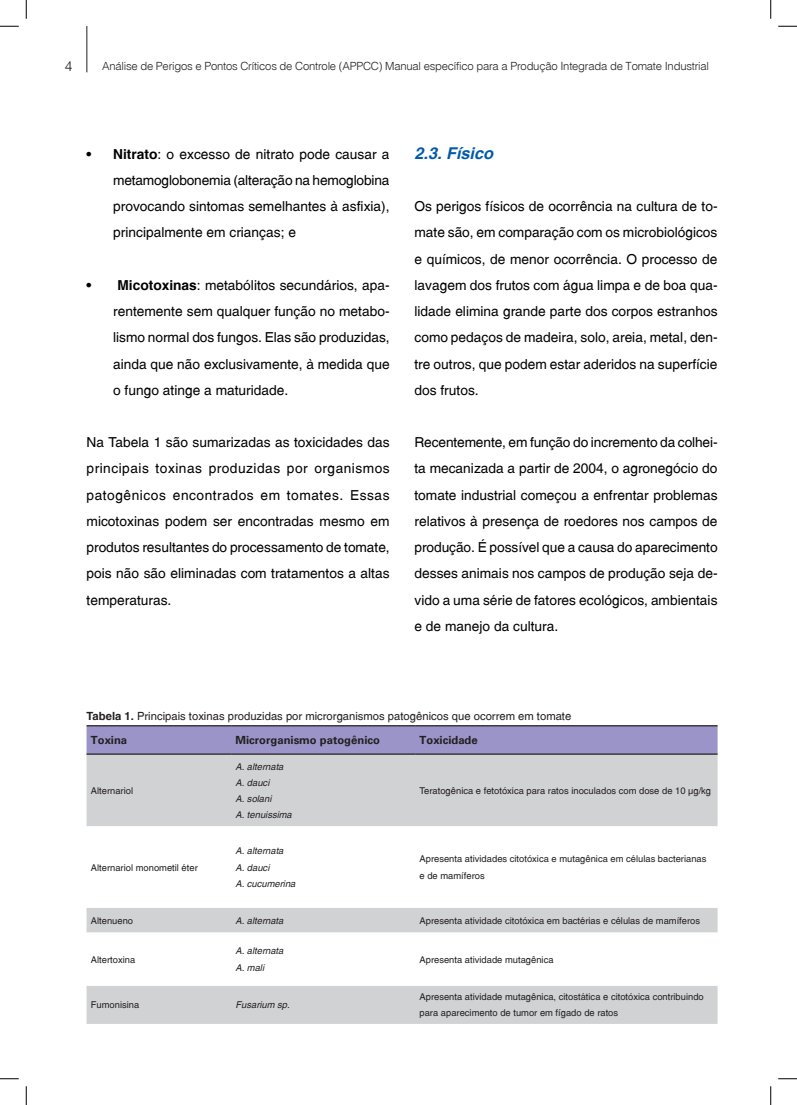
<style>
.page{position:relative;width:797px;height:1105px;background:#fff}
.page>*{position:absolute;margin:0;border:0;box-sizing:border-box;transform-origin:0 0}
.t1{font:italic 700 16.25px "Switzerland";color:#015aaa}
.t2{font:13.75px/26.2px "Switzerland Plain";color:#000;text-align:justify}
.t3{font:13.75px "Switzerland Light Plain";color:#231f20}
.t4{font:11.25px "Switzerland Light Plain";letter-spacing:-.02em;color:#231f20}
.t5{font:11.25px "Switzerland Plain";color:#231f20}
.t6{font:700 11.25px "Univers";color:#231f20}
.t7{font:9.38px/16.2px "Switzerland Plain";color:#231f20}
.t8{font:italic 9.38px/16.2px "Switzerland";color:#231f20}
.s1{font-family:"Switzerland";font-weight:700}
</style>
<div class="page">
<hr style="left:86px;top:26px;width:1px;height:46px;background:#231f20">
<div style="left:86px;top:726px;width:631px;height:27px;background:#9a94c8"></div>
<div style="left:86px;top:755px;width:631px;height:269px;background:#d1d2d4"></div>
<svg style="left:86px;top:826px;width:631px;height:160px"></svg>
<hr style="left:86px;top:725px;width:145px;height:1px;background:#231f20">
<hr style="left:231px;top:725px;width:184px;height:1px;background:#231f20">
<hr style="left:415px;top:725px;width:302px;height:1px;background:#231f20">
<hr style="left:86px;top:753px;width:145px;height:2px;background:#231f20">
<hr style="left:231px;top:753px;width:184px;height:2px;background:#231f20">
<hr style="left:415px;top:753px;width:302px;height:2px;background:#231f20">
<svg style="left:0;top:25px;width:19px;height:2px"></svg>
<svg style="left:778px;top:25px;width:19px;height:2px"></svg>
<svg style="left:0;top:1078px;width:19px;height:1px"></svg>
<svg style="left:778px;top:1078px;width:19px;height:1px"></svg>
<svg style="left:25px;top:0;width:2px;height:19px"></svg>
<svg style="left:25px;top:1086px;width:2px;height:19px"></svg>
<svg style="left:770px;top:0;width:1px;height:19px"></svg>
<svg style="left:770px;top:1086px;width:1px;height:19px"></svg>
<p class="t3" style="left:65px;top:57px;width:9px">4</p>
<p class="t4" style="left:102px;top:59px;width:608px">Análise de Perigos e Pontos Críticos de Controle (APPCC) Manual específico para a Produção Integrada de Tomate Industrial</p>
<p class="t2" style="left:113px;top:141px;width:278px;text-indent:-27px"><span class="s1">• Nitrato</span>: o excesso de nitrato pode causar a metamoglobonemia (alteração na hemoglobina provocando sintomas semelhantes à asfixia), principalmente em crianças; e</p>
<p class="t2" style="left:113px;top:272px;width:278px;text-indent:-27px"><span class="s1">• Micotoxinas</span>: metabólitos secundários, apa&shy;rentemente sem qualquer função no metabo&shy;lismo normal dos fungos. Elas são produzidas, ainda que não exclusivamente, à medida que o fungo atinge a maturidade.</p>
<p class="t2" style="left:87px;top:429px;width:305px">Na Tabela 1 são sumarizadas as toxicidades das principais toxinas produzidas por organismos patogênicos encontrados em tomates. Essas micotoxinas podem ser encontradas mesmo em produtos resultantes do processamento de tomate, pois não são eliminadas com tratamentos a altas temperaturas.</p>
<p class="t1" style="left:414px;top:144px;width:80px">2.3. Físico</p>
<p class="t2" style="left:414px;top:193px;width:304px">Os perigos físicos de ocorrência na cultura de to&shy;mate são, em comparação com os microbiológicos e químicos, de menor ocorrência. O processo de lavagem dos frutos com água limpa e de boa qua&shy;lidade elimina grande parte dos corpos estranhos como pedaços de madeira, solo, areia, metal, den&shy;tre outros, que podem estar aderidos na superfície dos frutos.</p>
<p class="t2" style="left:414px;top:429px;width:305px">Recentemente, em função do incremento da colhei&shy;ta mecanizada a partir de 2004, o agronegócio do tomate industrial começou a enfrentar problemas relativos à presença de roedores nos campos de produção. É possível que a causa do aparecimento desses animais nos campos de produção seja de&shy;vido a uma série de fatores ecológicos, ambientais e de manejo da cultura.</p>
<p class="t5" style="left:86px;top:709px;width:486px"><span class="s1">Tabela 1.</span> Principais toxinas produzidas por microrganismos patogênicos que ocorrem em tomate</p>
<p class="t6" style="left:91px;top:733px;width:38px">Toxina</p>
<p class="t6" style="left:235px;top:733px;width:146px">Microrganismo patogênico</p>
<p class="t6" style="left:419px;top:733px;width:60px">Toxicidade</p>
<p class="t7" style="left:91px;top:782px;width:44px">Alternariol</p>
<p class="t7" style="left:91px;top:859px;width:108px">Alternariol monometil éter</p>
<p class="t8" style="left:235px;top:758px;width:58px">A. alternata<br>A. dauci<br>A. solani<br>A. tenuissima</p>
<p class="t7" style="left:419px;top:782px;width:293px">Teratogênica e fetotóxica para ratos inoculados com dose de 10 µg/kg</p>
<p class="t8" style="left:235px;top:843px;width:61px">A. alternata<br>A. dauci<br>A. cucumerina</p>
<p class="t7" style="left:419px;top:851px;width:288px">Apresenta atividades citotóxica e mutagênica em células bacterianas e de mamíferos</p>
<p class="t7" style="left:91px;top:912px;width:44px">Altenueno</p>
<p class="t8" style="left:235px;top:912px;width:49px">A. alternata</p>
<p class="t7" style="left:419px;top:912px;width:282px">Apresenta atividade citotóxica em bactérias e células de mamíferos</p>
<p class="t7" style="left:91px;top:951px;width:46px">Altertoxina</p>
<p class="t8" style="left:235px;top:943px;width:49px">A. alternata<br>A. mali</p>
<p class="t7" style="left:419px;top:951px;width:136px">Apresenta atividade mutagênica</p>
<p class="t7" style="left:91px;top:997px;width:50px">Fumonisina</p>
<p class="t8" style="left:235px;top:997px;width:56px">Fusarium sp.</p>
<p class="t7" style="left:419px;top:989px;width:286px">Apresenta atividade mutagênica, citostática e citotóxica contribuindo para aparecimento de tumor em fígado de ratos</p>
</div>
